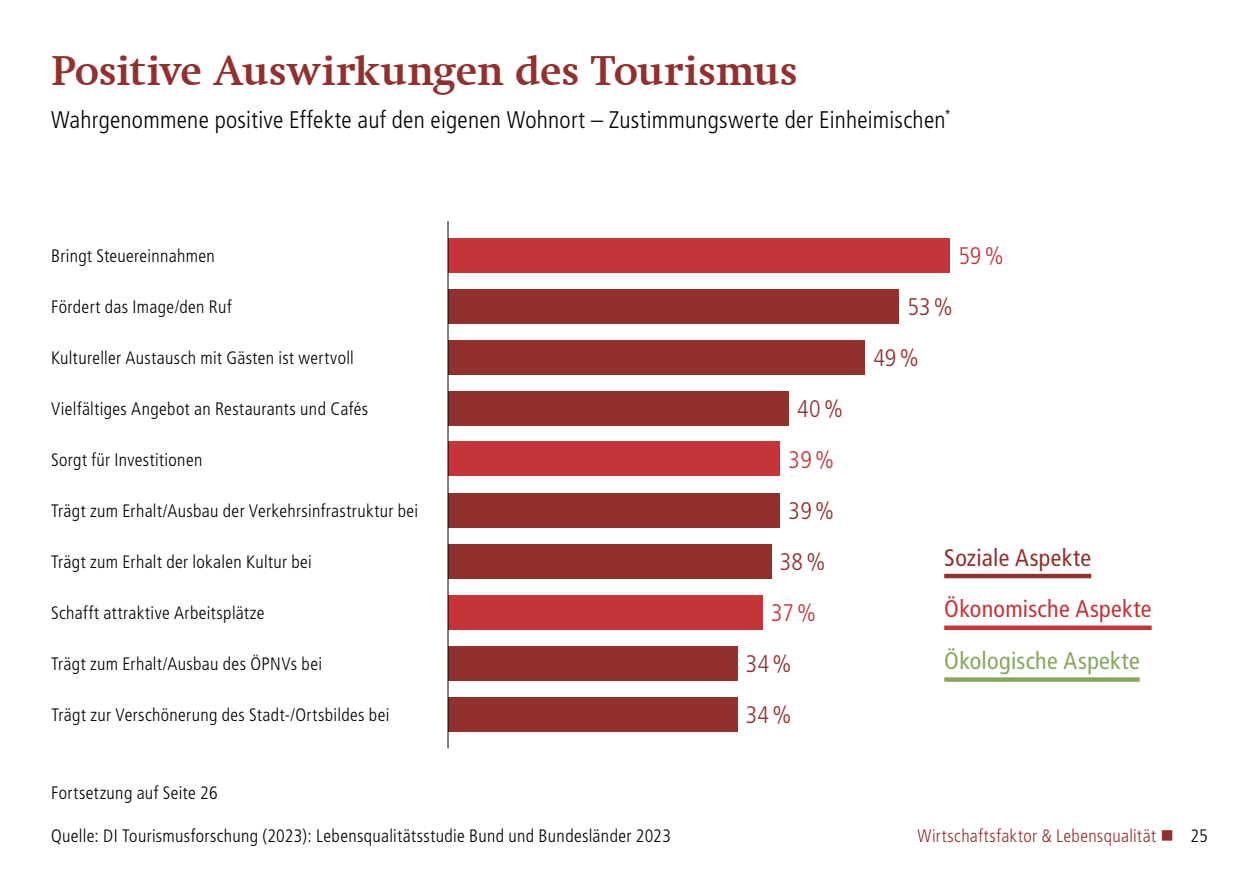
<style>
.page{position:relative;width:1259px;height:893px;background:#fff}
.page>*{position:absolute;margin:0;border:0;box-sizing:border-box;transform-origin:0 0}
.t1{font:700 42px "Swift Com";letter-spacing:-.005em;color:#92302e}
.t2{font:300 condensed 24px "Frutiger LT Std";letter-spacing:.01em;color:#000}
.t3{font:300 condensed 24px/51px "Frutiger LT Std";letter-spacing:.01em;color:#92302e;text-align:center}
.t4{font:condensed 24px "Frutiger LT Std";letter-spacing:.015em;color:#c53438}
.t5{font:condensed 24px "Frutiger LT Std";letter-spacing:.01em;color:#87a75e}
.t6{font:condensed 24px "Frutiger LT Std";letter-spacing:.01em;color:#92302e}
.t7{font:300 condensed 24px "Frutiger LT Std";color:#c53438}
.t8{font:300 condensed 18px "Frutiger LT Std";letter-spacing:.02em;color:#000}
.t9{font:300 condensed 18px "Frutiger LT Std";letter-spacing:.02em;color:#92302e}
</style>
<div class="page">
<div style="left:448px;top:238px;width:502px;height:34px;background:#c53438"></div>
<div style="left:448px;top:340px;width:417px;height:34px;background:#92302e"></div>
<div style="left:448px;top:391px;width:340px;height:34px;background:#92302e"></div>
<div style="left:448px;top:442px;width:332px;height:34px;background:#c53438"></div>
<div style="left:448px;top:493px;width:332px;height:34px;background:#92302e"></div>
<div style="left:448px;top:544px;width:323px;height:34px;background:#92302e"></div>
<div style="left:448px;top:595px;width:315px;height:34px;background:#c53438"></div>
<div style="left:448px;top:646px;width:289px;height:34px;background:#92302e"></div>
<div style="left:448px;top:289px;width:451px;height:34px;background:#92302e"></div>
<hr style="left:944px;top:574px;width:147px;height:4px;background:#92302e">
<hr style="left:944px;top:626px;width:207px;height:4px;background:#c53438">
<div style="left:944px;top:677px;width:195px;height:5px;background:#87a75e"></div>
<div style="left:448px;top:697px;width:289px;height:34px;background:#92302e"></div>
<hr style="left:447px;top:221px;width:1px;height:527px;background:#000">
<h1 class="t1" style="left:51px;top:46px;width:748px">Positive Auswirkungen des Tourismus</h1>
<h2 class="t2" style="left:51px;top:106px;width:902px">Wahrgenommene positive Effekte auf den eigenen Wohnort – Zustimmungswerte der Einheimischen<sup>*</sup></h2>
<p class="t8" style="left:51px;top:245px;width:165px">Bringt Steuereinnahmen</p>
<h2 class="t7" style="left:958px;top:242px;width:47px">59%</h2>
<p class="t8" style="left:51px;top:296px;width:182px">Fördert das Image/den Ruf</p>
<p class="t8" style="left:51px;top:347px;width:304px">Kultureller Austausch mit Gästen ist wertvoll</p>
<p class="t8" style="left:51px;top:399px;width:318px">Vielfältiges Angebot an Restaurants und Cafés</p>
<p class="t8" style="left:51px;top:450px;width:153px">Sorgt für Investitionen</p>
<p class="t8" style="left:51px;top:501px;width:369px">Trägt zum Erhalt/Ausbau der Verkehrsinfrastruktur bei</p>
<p class="t8" style="left:51px;top:552px;width:262px">Trägt zum Erhalt der lokalen Kultur bei</p>
<p class="t8" style="left:51px;top:603px;width:215px">Schafft attraktive Arbeitsplätze</p>
<p class="t8" style="left:51px;top:654px;width:272px">Trägt zum Erhalt/Ausbau des ÖPNVs bei</p>
<h2 class="t3" style="left:907px;top:282px;width:47px">53%</h2>
<h2 class="t3" style="left:873px;top:333px;width:47px">49%</h2>
<h2 class="t3" style="left:797px;top:384px;width:48px">40%</h2>
<h2 class="t7" style="left:788px;top:446px;width:47px">39%</h2>
<h2 class="t3" style="left:780px;top:486px;width:56px">39%<br>38%</h2>
<h2 class="t7" style="left:771px;top:599px;width:47px">37%</h2>
<h2 class="t3" style="left:746px;top:639px;width:47px">34%</h2>
<h2 class="t6" style="left:944px;top:543px;width:148px">Soziale Aspekte</h2>
<h2 class="t4" style="left:944px;top:595px;width:209px">Ökonomische Aspekte</h2>
<h2 class="t5" style="left:944px;top:647px;width:197px">Ökologische Aspekte</h2>
<p class="t8" style="left:51px;top:705px;width:339px">Trägt zur Verschönerung des Stadt-/Ortsbildes bei</p>
<h2 class="t3" style="left:746px;top:690px;width:47px">34%</h2>
<p class="t8" style="left:51px;top:782px;width:168px">Fortsetzung auf Seite 26</p>
<p class="t8" style="left:51px;top:826px;width:621px">Quelle: DI Tourismusforschung (2023): Lebensqualitätsstudie Bund und Bundesländer 2023</p>
<p class="t9" style="left:917px;top:825px;width:258px">Wirtschaftsfaktor &amp; Lebensqualität ■</p>
<p class="t8" style="left:1190px;top:825px;width:19px">25</p>
</div>
